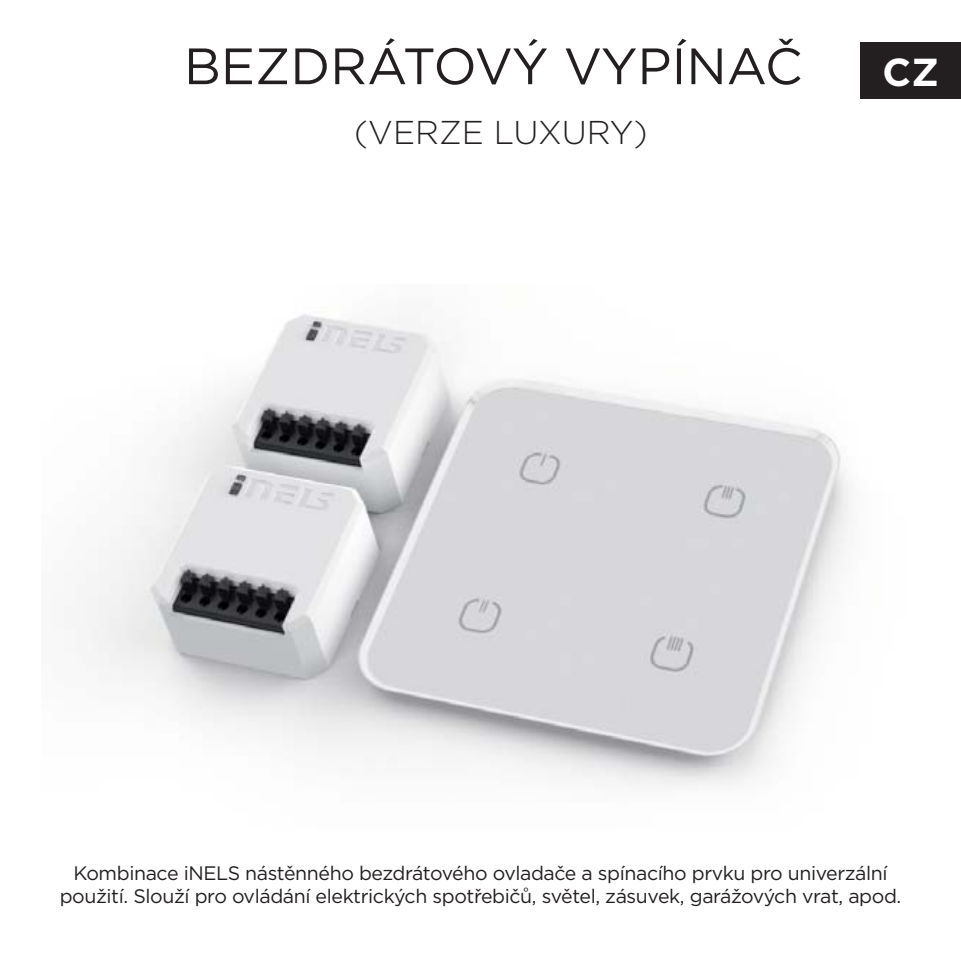
<style>
.page{position:relative;width:961px;height:961px;background:#fff}
.page>*{position:absolute;margin:0;border:0;box-sizing:border-box;transform-origin:0 0}
.t1{font:51px "Gotham";color:#231f20}
.t2{font:700 39px "Gotham";color:#fff}
.t3{font:300 33px "Gotham";color:#231f20}
.t4{font:19.5px/23.4px "Gotham";letter-spacing:-.02em;color:#231f20;text-align:center}
</style>
<div class="page">
<img style="left:86px;top:314px;width:765px;height:472px">
<div style="left:861px;top:43px;width:100px;height:56px;background:#231f20"></div>
<h1 class="t1" style="left:184px;top:43px;width:620px">BEZDRÁTOVÝ VYPÍNAČ</h1>
<h3 class="t3" style="left:354px;top:117px;width:295px">(VERZE LUXURY)</h3>
<h2 class="t2" style="left:883px;top:57px;width:58px">CZ</h2>
<p class="t4" style="left:60px;top:862px;width:843px">Kombinace iNELS nástěnného bezdrátového ovladače a spínacího prvku pro univerzální použití. Slouží pro ovládání elektrických spotřebičů, světel, zásuvek, garážových vrat, apod.</p>
</div>
